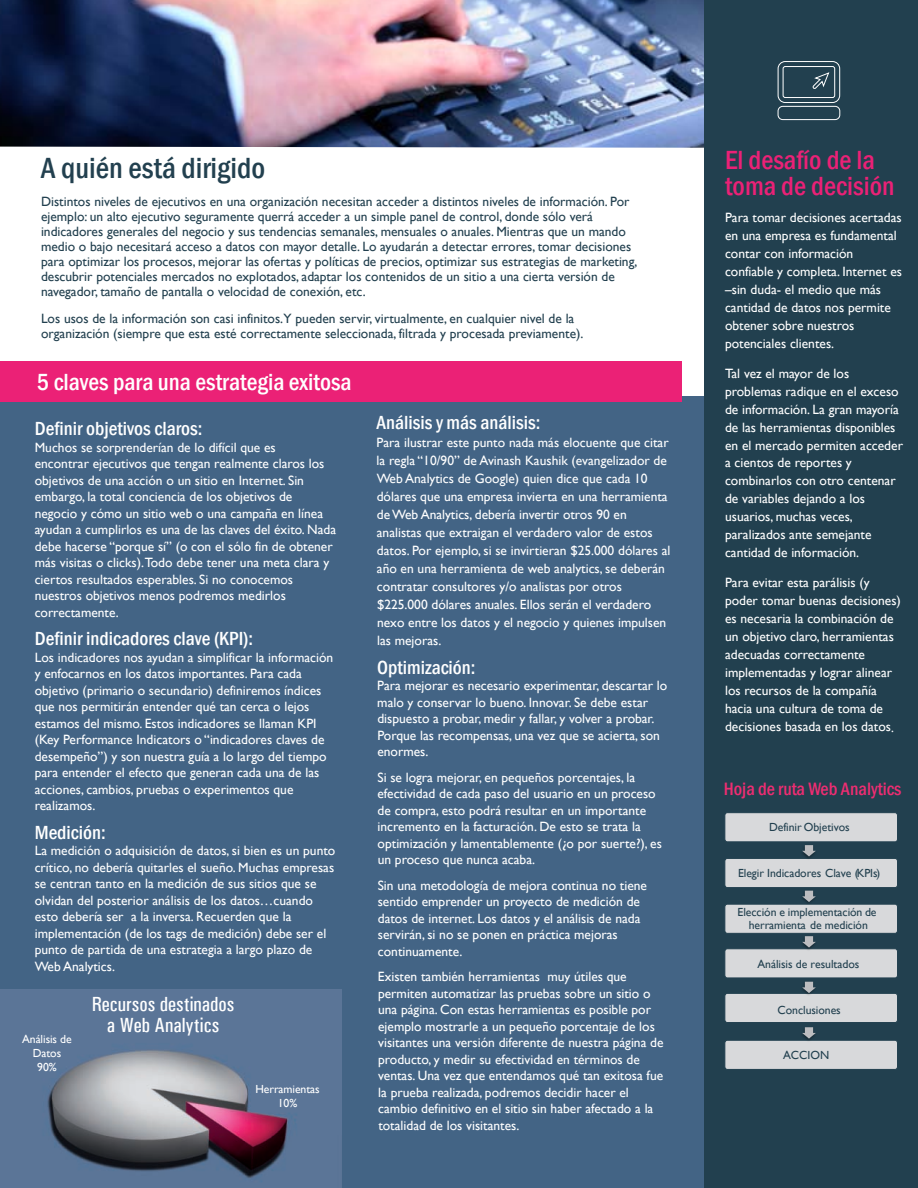
<style>
.page{position:relative;width:918px;height:1188px;background:#fff}
.page>*{position:absolute;margin:0;border:0;box-sizing:border-box;transform-origin:0 0}
.t1{font:500 condensed 30px "Franklin Gothic";color:#22404f}
.t2{font:500 condensed 27px/25.5px "Franklin Gothic";color:#eb2176}
.t3{font:500 condensed 24px "Franklin Gothic";color:#fff}
.t4{font:500 20.55px/21.3px "Univers Condensed";color:#fff;text-align:center}
.t5{font:500 condensed 19.5px "Franklin Gothic";color:#fff}
.t6{font:500 condensed 18.45px "Franklin Gothic";color:#ee2d71}
.t7{font:13.5px/16.5px "Gill Sans";color:#fff}
.t8{font:13.5px/15px "Gill Sans";color:#22404f}
.t9{font:11.7px/12.9px "Gill Sans";letter-spacing:-.005em;color:#22404f;text-align:center}
.t10{font:11.7px/14.1px "Gill Sans";letter-spacing:-.005em;color:#fff;text-align:center}
.s1{font-size:12.75px}
</style>
<div class="page">
<div style="left:704px;top:0;width:214px;height:1188px;background:#22404f"></div>
<img style="left:0;top:0;width:704px;height:148px">
<div style="left:0;top:396px;width:704px;height:792px;background:#436485"></div>
<img style="left:0;top:989px;width:341px;height:199px">
<div style="left:0;top:362px;width:682px;height:40px;background:#eb2176"></div>
<svg style="left:777px;top:61px;width:64px;height:59px"></svg>
<div style="left:725px;top:904px;width:173px;height:29px;background:#d8d9db;border-radius:3px"></div>
<div style="left:725px;top:904px;width:173px;height:30px;border:1px solid #22404f;border-radius:3px"></div>
<div style="left:725px;top:949px;width:173px;height:29px;background:#d8d9db;border-radius:3px"></div>
<div style="left:725px;top:949px;width:173px;height:29px;border:1px solid #22404f;border-radius:3px"></div>
<div style="left:725px;top:993px;width:173px;height:30px;background:#d8d9db;border-radius:3px"></div>
<div style="left:725px;top:993px;width:173px;height:30px;border:1px solid #22404f;border-radius:3px"></div>
<div style="left:725px;top:1040px;width:173px;height:29px;background:#d8d9db;border-radius:3px"></div>
<div style="left:725px;top:1040px;width:173px;height:30px;border:1px solid #22404f;border-radius:3px"></div>
<div style="left:725px;top:858px;width:173px;height:30px;background:#d8d9db;border-radius:3px"></div>
<div style="left:725px;top:858px;width:173px;height:30px;border:1px solid #22404f;border-radius:3px"></div>
<div style="left:725px;top:813px;width:173px;height:29px;background:#d8d9db;border-radius:3px"></div>
<div style="left:725px;top:812px;width:173px;height:30px;border:1px solid #22404f;border-radius:3px"></div>
<svg style="left:802px;top:845px;width:14px;height:11px"></svg>
<svg style="left:802px;top:891px;width:14px;height:11px"></svg>
<svg style="left:802px;top:936px;width:14px;height:12px"></svg>
<svg style="left:802px;top:982px;width:14px;height:11px"></svg>
<svg style="left:802px;top:1027px;width:14px;height:12px"></svg>
<h1 class="t1" style="left:41px;top:151px;width:226px">A quién está dirigido</h1>
<p class="t8" style="left:41px;top:194px;width:598px">Distintos niveles de ejecutivos en una organización necesitan acceder a distintos niveles de información. Por ejemplo: un alto ejecutivo seguramente querrá acceder a un simple panel de control, donde sólo verá indicadores generales del negocio y sus tendencias semanales, mensuales o anuales. Mientras que un mando medio o bajo necesitará acceso a datos con mayor detalle. Lo ayudarán a detectar errores, tomar decisiones para optimizar los procesos, mejorar las ofertas y políticas de precios, optimizar sus estrategias de marketing, descubrir potenciales mercados no explotados, adaptar los contenidos de un sitio a una cierta versión de navegador, tamaño de pantalla o velocidad de conexión, etc.</p>
<p class="t8" style="left:41px;top:311px;width:544px">Los usos de la información son casi infinitos.Y pueden servir, virtualmente, en cualquier nivel de la organización (siempre que esta esté correctamente seleccionada, filtrada y procesada previamente).</p>
<h3 class="t3" style="left:37px;top:368px;width:316px">5 claves para una estrategia exitosa</h3>
<h3 class="t5" style="left:35px;top:418px;width:169px">Definir objetivos claros:</h3>
<p class="t7" style="left:35px;top:439px;width:303px">Muchos se sorprenderían de lo difícil que es<br>encontrar ejecutivos que tengan realmente claros los objetivos de una acción o un sitio en Internet. Sin embargo, la total conciencia de los objetivos de negocio y cómo un sitio web o una campaña en línea ayudan a cumplirlos es una de las claves del éxito. Nada debe hacerse “porque sí” (o con el sólo fin de obtener más visitas o clicks).Todo debe tener una meta clara y ciertos resultados esperables. Si no conocemos nuestros objetivos menos podremos medirlos correctamente.</p>
<h3 class="t5" style="left:35px;top:628px;width:220px">Definir indicadores clave (KPI):</h3>
<p class="t7" style="left:35px;top:649px;width:300px">Los indicadores nos ayudan a simplificar la información y enfocarnos en los datos importantes. Para cada objetivo (primario o secundario) definiremos índices que nos permitirán entender qué tan cerca o lejos estamos del mismo. Estos indicadores se llaman KPI (Key Performance Indicators o “indicadores claves de desempeño”) y son nuestra guía a lo largo del tiempo para entender el efecto que generan cada una de las acciones, cambios, pruebas o experimentos que realizamos.</p>
<h3 class="t5" style="left:35px;top:821px;width:73px">Medición:</h3>
<p class="t7" style="left:35px;top:842px;width:302px">La medición o adquisición de datos, si bien es un punto crítico, no debería quitarles el sueño. Muchas empresas se centran tanto en la medición de sus sitios que se olvidan del posterior análisis de los datos…cuando esto debería ser a la inversa. Recuerden que la implementación (de los tags de medición) debe ser el punto de partida de una estrategia a largo plazo de Web Analytics.</p>
<p class="t10" style="left:22px;top:1032px;width:51px">Análisis de<br>Datos<br>90%</p>
<h3 class="t4" style="left:92px;top:994px;width:144px">Recursos destinados a Web Analytics</h3>
<p class="t10" style="left:255px;top:1081px;width:66px">Herramientas<br>10%</p>
<h3 class="t5" style="left:377px;top:411px;width:165px">Análisis y más análisis:</h3>
<p class="t7" style="left:377px;top:433px;width:295px;line-height:18px">Para ilustrar este punto nada más elocuente que citar la regla “10/90” de Avinash Kaushik (evangelizador de Web Analytics de Google) quien dice que cada 10 dólares que una empresa invierta en una herramienta de Web Analytics, debería invertir otros 90 en analistas que extraigan el verdadero valor de estos datos. Por ejemplo, si se invirtieran $25.000 dólares al año en una herramienta de web analytics, se deberán contratar consultores y/o analistas por otros $225.000 dólares anuales. Ellos serán el verdadero nexo entre los datos y el negocio y quienes impulsen las mejoras.</p>
<h3 class="t5" style="left:377px;top:656px;width:100px">Optimización:</h3>
<p class="t7" style="left:377px;top:677px;width:292px">Para mejorar es necesario experimentar, descartar lo malo y conservar lo bueno. Innovar. Se debe estar dispuesto a probar, medir y fallar, y volver a probar.<br>Porque las recompensas, una vez que se acierta, son enormes.</p>
<p class="t7" style="left:377px;top:769px;width:286px">Si se logra mejorar, en pequeños porcentajes, la efectividad de cada paso del usuario en un proceso de compra, esto podrá resultar en un importante incremento en la facturación. De esto se trata la optimización y lamentablemente (¿o por suerte?), es un proceso que nunca acaba.</p>
<p class="t7" style="left:378px;top:877px;width:271px">Sin una metodología de mejora continua no tiene sentido emprender un proyecto de medición de datos de internet. Los datos y el análisis de nada servirán, si no se ponen en práctica mejoras continuamente.</p>
<p class="t7" style="left:378px;top:968px;width:287px">Existen también herramientas muy útiles que permiten automatizar las pruebas sobre un sitio o una página. Con estas herramientas es posible por ejemplo mostrarle a un pequeño porcentaje de los visitantes una versión diferente de nuestra página de producto, y medir su efectividad en términos de ventas. Una vez que entendamos qué tan exitosa fue la prueba realizada, podremos decidir hacer el cambio definitivo en el sitio sin haber afectado a la totalidad de los visitantes.</p>
<h2 class="t2" style="left:725px;top:147px;width:171px">El desafío de la toma de decisión</h2>
<p class="t7" style="left:725px;top:208px;width:178px;line-height:18px">Para tomar decisiones acertadas en una empresa es fundamental contar con información confiable y completa. Internet es –sin duda- el medio que más cantidad de datos nos permite obtener sobre nuestros potenciales clientes.</p>
<p class="t7" style="left:725px;top:364px;width:179px;line-height:18px">Tal vez el mayor de los problemas radique en el exceso de información. La gran mayoría de las herramientas disponibles en el mercado permiten acceder a cientos de reportes y combinarlos con otro centenar de variables dejando a los usuarios, muchas veces, paralizados ante semejante cantidad de información.</p>
<p class="t7" style="left:725px;top:574px;width:177px;line-height:18px">Para evitar esta parálisis (y poder tomar buenas decisiones) es necesaria la combinación de un objetivo claro, herramientas adecuadas correctamente implementadas y lograr alinear los recursos de la compañía hacia una cultura de toma de decisiones basada en los datos<span class="s1">.</span></p>
<h3 class="t6" style="left:724px;top:778px;width:179px">Hoja de ruta Web Analytics</h3>
<p class="t9" style="left:769px;top:821px;width:82px">Definir Objetivos</p>
<p class="t9" style="left:738px;top:866px;width:144px">Elegir Indicadores Clave (KPIs)</p>
<p class="t9" style="left:738px;top:905px;width:140px">Elección e implementación de herramienta de medición</p>
<p class="t9" style="left:758px;top:957px;width:103px">Análisis de resultados</p>
<p class="t9" style="left:778px;top:1003px;width:65px">Conclusiones</p>
<p class="t9" style="left:783px;top:1049px;width:48px">ACCION</p>
</div>
